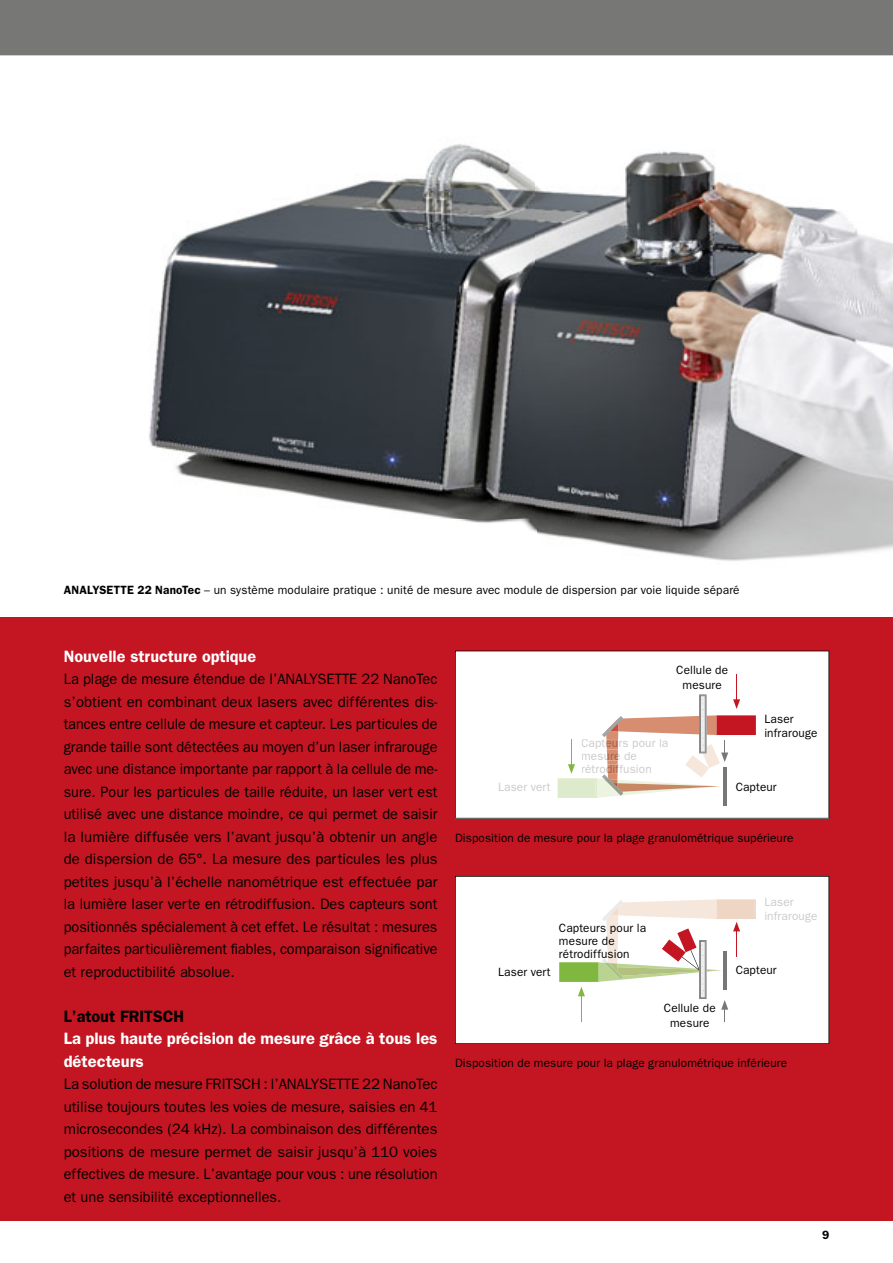
<style>
.page{position:relative;width:893px;height:1263px;background:#fff}
.page>*{position:absolute;margin:0;border:0;box-sizing:border-box;transform-origin:0 0}
.t1{font:600 16.5px/22.5px "Franklin Gothic";color:#fff}
.t2{font:600 16.5px "Franklin Gothic";color:#000}
.t3{font:15px/22.5px "Franklin Gothic";color:#000;text-align:justify}
.t4{font:12px/14.4px "Franklin Gothic";letter-spacing:.015em;color:#000}
.t5{font:12px/12.8px "Franklin Gothic";letter-spacing:.015em;color:#cbcbcc}
.t6{font:12px "Franklin Gothic";color:#a66248}
.t7{font:600 12px "Franklin Gothic";color:#000}
.s1{font-weight:600}
</style>
<div class="page">
<div style="left:0;top:617px;width:893px;height:603px;background:#c31622"></div>
<div style="left:0;top:0;width:893px;height:55px;background:#777776"></div>
<img style="left:149px;top:144px;width:386px;height:375px">
<img style="left:535px;top:151px;width:358px;height:410px">
<img style="left:458px;top:519px;width:79px;height:42px">
<svg style="left:455px;top:651px;width:374px;height:168px;background:#f7f3f1"></svg>
<svg style="left:455px;top:876px;width:374px;height:168px;background:#f6f5f2"></svg>
<p class="t4" style="left:64px;top:584px;width:677px"><span class="s1">ANALYSETTE 22 NanoTec</span> – un système modulaire pratique : unité de mesure avec module de dispersion par voie liquide séparé</p>
<p class="t1" style="left:64px;top:646px;width:194px">Nouvelle structure optique</p>
<p class="t3" style="left:64px;top:669px;width:375px">La plage de mesure étendue de l’ANALYSETTE 22 NanoTec s’obtient en combinant deux lasers avec différentes dis&shy;tances entre cellule de mesure et capteur. Les particules de grande taille sont détectées au moyen d’un laser infrarouge avec une distance importante par rapport à la cellule de me&shy;sure. Pour les particules de taille réduite, un laser vert est utilisé avec une distance moindre, ce qui permet de saisir la lumière diffusée vers l’avant jusqu’à obtenir un angle de dispersion de 65°. La mesure des particules les plus petites jusqu’à l’échelle nanométrique est effectuée par la lumière laser verte en rétrodiffusion. Des capteurs sont positionnés spécialement à cet effet. Le résultat : mesures parfaites particulièrement fiables, comparaison significative et reproductibilité absolue.</p>
<p class="t2" style="left:64px;top:1010px;width:122px">L’atout FRITSCH</p>
<p class="t1" style="left:64px;top:1029px;width:375px">La plus haute précision de mesure grâce à tous les détecteurs</p>
<p class="t3" style="left:64px;top:1074px;width:375px">La solution de mesure FRITSCH : l’ANALYSETTE 22 NanoTec utilise toujours toutes les voies de mesure, saisies en 41 microsecondes (24 kHz). La combinaison des différentes positions de mesure permet de saisir jusqu’à 110 voies effectives de mesure. L’avantage pour vous : une résolution et une sensibilité exceptionnelles.</p>
<p class="t4" style="left:676px;top:664px;width:53px;text-align:center">Cellule de mesure</p>
<p class="t5" style="left:581px;top:738px;width:89px">Capt rs pour la</p>
<p class="t6" style="left:605px;top:739px;width:14px">eu</p>
<p class="t5" style="left:581px;top:751px;width:72px">mesure de rétro fusion</p>
<p class="t6" style="left:606px;top:765px;width:14px">dif</p>
<p class="t4" style="left:764px;top:713px;width:54px">Laser infrarouge</p>
<p class="t5" style="left:498px;top:781px;width:54px">Laser vert</p>
<p class="t4" style="left:736px;top:780px;width:43px">Capteur</p>
<p class="t4" style="left:455px;top:831px;width:340px">Disposition de mesure pour la plage granulométrique supérieure</p>
<p class="t4" style="left:559px;top:923px;width:89px;line-height:12.8px">Capteurs pour la mesure de rétrodiffusion</p>
<p class="t5" style="left:764px;top:896px;width:55px;line-height:14.4px">Laser infrarouge</p>
<p class="t4" style="left:498px;top:966px;width:54px">Laser vert</p>
<p class="t4" style="left:736px;top:963px;width:43px">Capteur</p>
<p class="t4" style="left:664px;top:1002px;width:53px;text-align:center">Cellule de mesure</p>
<p class="t4" style="left:455px;top:1056px;width:334px">Disposition de mesure pour la plage granulométrique inférieure</p>
<p class="t7" style="left:822px;top:1230px;width:9px">9</p>
</div>
